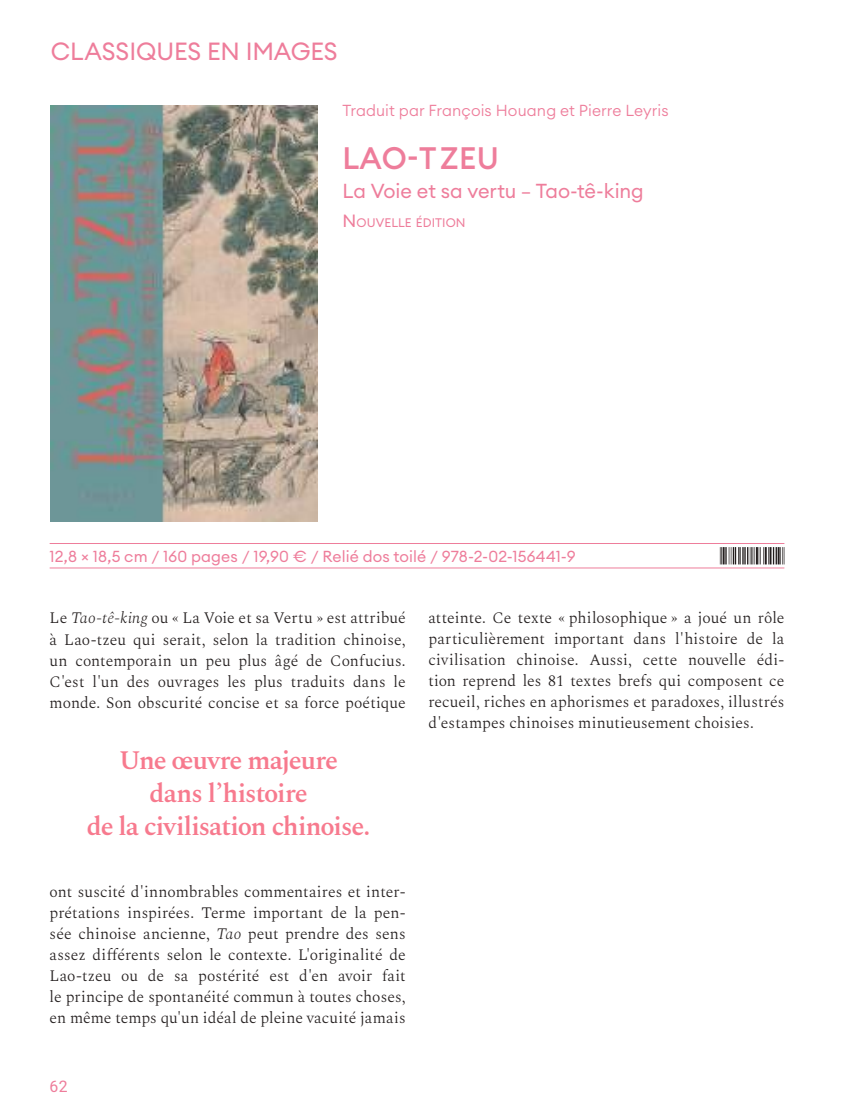
<style>
.page{position:relative;width:844px;height:1117px;background:#fff}
.page>*{position:absolute;margin:0;border:0;box-sizing:border-box;transform-origin:0 0}
.t1{font:500 30.62px "Euclid Circular A";letter-spacing:.01em;color:#ee7d9b}
.t2{font:600 26.25px/33.2px "Spectral";letter-spacing:-.04em;color:#f77a8e;text-align:center}
.t3{font:24.5px "Euclid Circular A";letter-spacing:-.005em;color:#ee7d9b}
.t4{font:19.95px "Euclid Circular A";letter-spacing:-.005em;color:#ee7d9b}
.t5{font:300 15.75px/21px "Spectral";letter-spacing:.005em;color:#241f1f;text-align:justify}
.t6{font:15.75px "Euclid Circular A";letter-spacing:.01em;color:#ee7d9b}
.t7{font:300 15.75px "Euclid Circular A";letter-spacing:.005em;color:#ee7d9b}
.t8{font:15.75px "Heebo";color:#ee7d9b}
.t9{font:12.25px "Euclid Circular A";letter-spacing:.005em;color:#ee7d9b}
.s1{font-size:17.5px}
.s2{font-style:italic}
</style>
<div class="page">
<hr style="left:50px;top:543px;width:734px;height:1px;background:#ee7d9b">
<hr style="left:50px;top:567px;width:734px;height:1px;background:#ee7d9b">
<svg style="left:719px;top:547px;width:65px;height:17px"></svg>
<img style="left:51px;top:105px;width:266px;height:416px">
<h3 class="t3" style="left:51px;top:35px;width:288px">CLASSIQUES EN IMAGES</h3>
<p class="t7" style="left:342px;top:100px;width:327px">Traduit par François Houang et Pierre Leyris</p>
<h1 class="t1" style="left:342px;top:138px;width:158px">LAO-T ZEU</h1>
<p class="t4" style="left:342px;top:178px;width:302px">La Voie et sa vertu Tao-tê-king</p>
<p class="t9" style="left:342px;top:214px;width:122px"><span class="s1">N</span>OUVELLE ÉDITION</p>
<p class="t6" style="left:50px;top:546px;width:527px">12,8 × 18,5 cm / 160 pages / 19,90 € / Relié dos toilé / 978-2-02-156441-9</p>
<p class="t5" style="left:50px;top:606px;width:357px">Le <span class="s2">Tao-tê-king</span> ou « La Voie et sa Vertu » est attribué à Lao-tzeu qui serait, selon la tradition chinoise, un contemporain un peu plus âgé de Confucius.<br>C'est l'un des ouvrages les plus traduits dans le monde. Son obscurité concise et sa force poétique</p>
<h2 class="t2" style="left:87px;top:741px;width:285px">Une œuvre majeure<br>dans lʼhistoire<br>de la civilisation chinoise.</h2>
<p class="t5" style="left:50px;top:879px;width:357px">ont suscité d'innombrables commentaires et inter&shy;prétations inspirées. Terme important de la pen&shy;sée chinoise ancienne, <span class="s2">Tao</span> peut prendre des sens assez différents selon le contexte. L'originalité de Lao-tzeu ou de sa postérité est d'en avoir fait le principe de spontanéité commun à toutes choses, en même temps qu'un idéal de pleine vacuité jamais</p>
<p class="t8" style="left:50px;top:1075px;width:20px">62</p>
<p class="t5" style="left:428px;top:606px;width:357px">atteinte. Ce texte « philosophique » a joué un rôle particulièrement important dans l'histoire de la civilisation chinoise. Aussi, cette nouvelle édi&shy;tion reprend les 81 textes brefs qui composent ce recueil, riches en aphorismes et paradoxes, illustrés d'estampes chinoises minutieusement choisies.</p>
</div>
